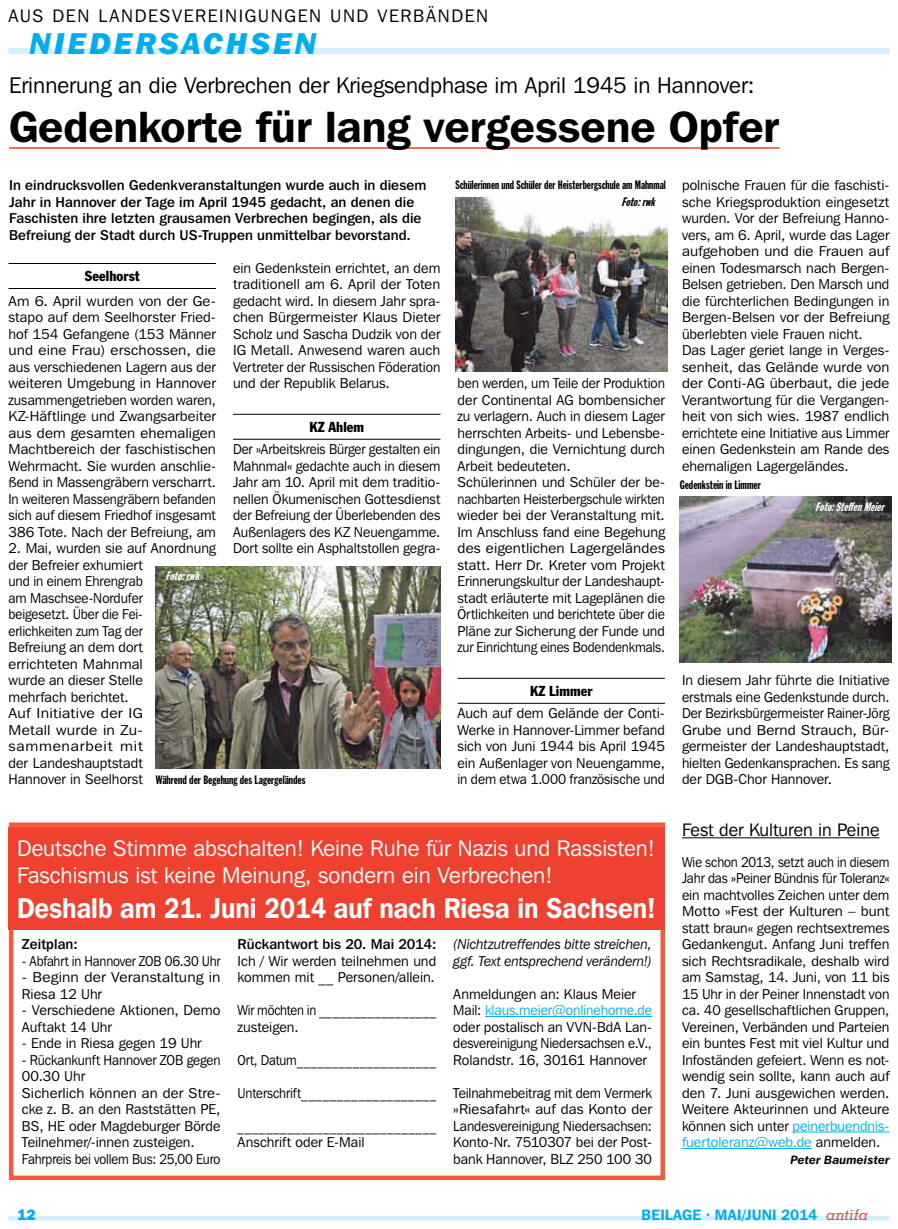
<style>
.page{position:relative;width:898px;height:1229px;background:#fff}
.page>*{position:absolute;margin:0;border:0;box-sizing:border-box;transform-origin:0 0}
.t1{font:600 43.5px "Franklin Gothic IT Cby BT";color:#000}
.t2{font:italic 800 30px "Franklin Gothic IT Cby BT";letter-spacing:.105em;color:#00aeef}
.t3{font:600 28.5px "Franklin Gothic IT Cby BT";color:#fff;scale:.89 1}
.t4{font:22.5px/27px "Franklin Gothic IT Cby BT";color:#fff}
.t5{font:22.5px "Franklin Gothic IT Cby BT";color:#000}
.t6{font:18px "Franklin Gothic IT Cby BT";letter-spacing:.085em;color:#000}
.t7{font:18px "Franklin Gothic IT Cby BT";color:#000}
.t8{font:600 15px "Franklin Gothic IT Cby BT";letter-spacing:.005em;color:#00aeef}
.t9{font:800 15px "Franklin Gothic IT Cby BT";color:#00aeef}
.t10{font:14.25px/16.5px "Franklin Gothic IT Cby BT";color:#000}
.t11{font:14.25px/16.5px "Franklin Gothic IT Cby BT";color:#000;scale:.95 1}
.t12{font:14.25px/16.5px "Franklin Gothic IT Cby BT";color:#000;text-align:justify;scale:.91 1}
.t13{font:14.25px/16.5px "Franklin Gothic IT Cby BT";color:#000;text-align:justify;scale:1.06 1}
.t14{font:500 14.25px/16.5px "Franklin Gothic IT Cby BT";letter-spacing:.005em;color:#000}
.t15{font:14.25px/16.5px "Franklin Gothic IT Cby BT";color:#000;text-align:justify;scale:.93 1}
.t16{font:14.25px/16.5px "Franklin Gothic IT Cby BT";color:#000;scale:.94 1}
.t17{font:14.25px/16.5px "Franklin Gothic IT Cby BT";color:#000;scale:.9 1}
.t18{font:italic 14.25px/16.5px "Franklin Gothic IT Cby BT";color:#000}
.t19{font:14.25px/16.5px "Franklin Gothic IT Cby BT";color:#000;scale:1.09 1}
.t20{font:14.25px "Franklin Gothic IT Cby BT";color:#000;scale:.92 1}
.t21{font:condensed 14.25px "Franklin Gothic";letter-spacing:.005em;color:#000}
.t22{font:12px "Franklin Gothic Extra Cond";color:#000}
.t23{font:italic 12px "Franklin Gothic Extra Cond";color:#fff}
.t24{font:italic 600 12px "Franklin Gothic IT Cby BT";letter-spacing:.01em;color:#000}
.t25{font:italic 12px "Franklin Gothic Extra Cond";color:#000}
.s1{color:#00aeef}
.s2{font-family:"Memphis";font-weight:500;font-style:italic;color:#ef4130}
</style>
<div class="page">
<hr style="left:9px;top:1216px;width:880px;height:4px;background:#d4effc">
<div style="left:9px;top:48px;width:880px;height:6px;background:#d4effc"></div>
<hr style="left:9px;top:263px;width:207px;height:1px;background:#000">
<hr style="left:9px;top:288px;width:207px;height:1px;background:#000">
<hr style="left:233px;top:414px;width:207px;height:1px;background:#000">
<hr style="left:233px;top:439px;width:207px;height:1px;background:#000">
<hr style="left:457px;top:678px;width:207px;height:1px;background:#000">
<hr style="left:457px;top:703px;width:207px;height:1px;background:#000">
<hr style="left:681px;top:837px;width:198px;height:1px;background:#000">
<hr style="left:792px;top:1132px;width:97px;height:1px;background:#00aeef">
<hr style="left:681px;top:1148px;width:130px;height:1px;background:#00aeef">
<hr style="left:9px;top:147px;width:770px;height:2px;background:#ef4130">
<hr style="left:485px;top:1016px;width:166px;height:1px;background:#00aeef">
<div style="left:9px;top:822px;width:655px;height:358px;border:4px solid #f15b40"></div>
<div style="left:9px;top:827px;width:655px;height:103px;background:#ef4130"></div>
<img style="left:156px;top:566px;width:284px;height:202px">
<img style="left:455px;top:197px;width:212px;height:175px">
<img style="left:679px;top:497px;width:212px;height:165px">
<p class="t6" style="left:9px;top:5px;width:481px">AUS DEN LANDESVEREINIGUNGEN UND VERBÄNDEN</p>
<h2 class="t2" style="left:30px;top:25px;width:288px">NIEDERSACHSEN</h2>
<h3 class="t5" style="left:9px;top:71px;width:746px">Erinnerung an die Verbrechen der Kriegsendphase im April 1945 in Hannover:</h3>
<h1 class="t1" style="left:9px;top:99px;width:771px">Gedenkorte für lang vergessene Opfer</h1>
<p class="t14" style="left:9px;top:177px;width:418px">In eindrucksvollen Gedenkveranstaltungen wurde auch in diesem Jahr in Hannover der Tage im April 1945 gedacht, an denen die Faschisten ihre letzten grausamen Verbrechen begingen, als die Befreiung der Stadt durch US-Truppen unmittelbar bevorstand.</p>
<p class="t22" style="left:455px;top:178px;width:212px">Schülerinnen und Schüler der Heisterbergschule am Mahnmal</p>
<p class="t10" style="left:681px;top:177px;width:209px">polnische Frauen für die faschisti&shy;sche Kriegsproduktion eingesetzt wurden. Vor der Befreiung Hanno&shy;vers, am 6. April, wurde das Lager aufgehoben und die Frauen auf einen Todesmarsch nach Bergen-<br>Belsen getrieben. Den Marsch und die fürchterlichen Bedingungen in<br>Bergen-Belsen vor der Befreiung überlebten viele Frauen nicht.<br>Das Lager geriet lange in Verges&shy;senheit, das Gelände wurde von der Conti-AG überbaut, die jede<br>Verantwortung für die Vergangen&shy;heit von sich wies. 1987 endlich errichtete eine Initiative aus Limmer einen Gedenkstein am Rande des ehemaligen Lagergeländes.</p>
<p class="t25" style="left:621px;top:195px;width:38px">Foto:rwk</p>
<p class="t10" style="left:233px;top:259px;width:209px;text-align:justify">ein Gedenkstein errichtet, an dem traditionell am 6. April der Toten gedacht wird. In diesem Jahr spra&shy;chen Bürgermeister Klaus Dieter Scholz und Sascha Dudzik von der IG Metall. Anwesend waren auch Vertreter der Russischen Föderation und der Republik Belarus.</p>
<p class="t21" style="left:309px;top:418px;width:56px">KZ Ahlem</p>
<p class="t15" style="left:233px;top:441px;width:224px">Der »Arbeitskreis Bürger gestalten ein Mahnmal« gedachte auch in diesem Jahr am 10. April mit dem traditio&shy;nellen Ökumenischen Gottesdienst der Befreiung der Überlebenden des Außenlagers des KZ Neuengamme.<br>Dort sollte ein Asphaltstollen gegra-</p>
<p class="t21" style="left:85px;top:267px;width:56px">Seelhorst</p>
<p class="t13" style="left:9px;top:292px;width:197px">Am 6. April wurden von der Ge&shy;stapo auf dem Seelhorster Fried&shy;hof 154 Gefangene (153 Männer und eine Frau) erschossen, die aus verschiedenen Lagern aus der weiteren Umgebung in Hannover zusammengetrieben worden waren, KZ-Häftlinge und Zwangsarbeiter aus dem gesamten ehemaligen Machtbereich der faschistischen Wehrmacht. Sie wurden anschlie&shy;ßend in Massengräbern verscharrt.<br>In weiteren Massengräbern befanden sich auf diesem Friedhof insgesamt 386 Tote. Nach der Befreiung, am</p>
<p class="t10" style="left:9px;top:540px;width:209px">2. Mai, wurden sie auf Anordnung der Befreier exhumiert<br>und in einem Ehrengrab<br>am Maschsee-Nordufer<br>beigesetzt. Über die Fei-<br>erlichkeiten zum Tag der<br>Befreiung an dem dort errichteten Mahnmal<br>wurde an dieser Stelle<br>mehrfach berichtet.<br>Auf Initiative der IG<br>Metall wurde in Zu&shy;sammenarbeit mit<br>der Landeshauptstadt<br>Hannover in Seelhorst</p>
<p class="t11" style="left:457px;top:375px;width:220px">ben werden, um Teile der Produktion der Continental AG bombensicher zu verlagern. Auch in diesem Lager herrschten Arbeits- und Lebensbe&shy;dingungen, die Vernichtung durch Arbeit bedeuteten.<br>Schülerinnen und Schüler der be&shy;nachbarten Heisterbergschule wirkten wieder bei der Veranstaltung mit.<br>Im Anschluss fand eine Begehung des eigentlichen Lagergeländes statt. Herr Dr. Kreter vom Projekt Erinnerungskultur der Landeshaupt&shy;stadt erläuterte mit Lageplänen die Örtlichkeiten und berichtete über die Pläne zur Sicherung der Funde und zur Einrichtung eines Bodendenkmals.</p>
<p class="t21" style="left:530px;top:682px;width:64px">KZ Limmer</p>
<p class="t10" style="left:457px;top:705px;width:209px;text-align:justify">Auch auf dem Gelände der Conti-Werke in Hannover-Limmer befand sich von Juni 1944 bis April 1945 ein Außenlager von Neuengamme, in dem etwa 1.000 französische und</p>
<p class="t22" style="left:679px;top:479px;width:83px">Gedenkstein in Limmer</p>
<p class="t23" style="left:814px;top:500px;width:73px">Foto:SteffenMeier</p>
<p class="t23" style="left:165px;top:569px;width:38px">Foto:rwk</p>
<p class="t10" style="left:681px;top:672px;width:209px;text-align:justify">In diesem Jahr führte die Initiative erstmals eine Gedenkstunde durch.<br>Der Bezirksbürgermeister Rainer-Jörg Grube und Bernd Strauch, Bür&shy;germeister der Landeshauptstadt, hielten Gedenkansprachen. Es sang der DGB-Chor Hannover.</p>
<p class="t7" style="left:681px;top:819px;width:199px">Fest der Kulturen in Peine</p>
<p class="t12" style="left:681px;top:853px;width:229px">Wie schon 2013, setzt auch in diesem Jahr das »Peiner Bündnis für Toleranz« ein machtvolles Zeichen unter dem Motto »Fest der Kulturen – bunt statt braun« gegen rechtsextremes Gedankengut. Anfang Juni treffen sich Rechtsradikale, deshalb wird am Samstag, 14. Juni, von 11 bis 15 Uhr in der Peiner Innenstadt von ca. 40 gesellschaftlichen Gruppen, Vereinen, Verbänden und Parteien ein buntes Fest mit viel Kultur und Infoständen gefeiert. Wenn es not&shy;wendig sein sollte, kann auch auf den 7. Juni ausgewichen werden.<br>Weitere Akteurinnen und Akteure können sich unter <span class="s1">peinerbuendnis&shy;fuertoleranz@web.de</span> anmelden.</p>
<p class="t24" style="left:790px;top:1152px;width:100px">Peter Baumeister</p>
<p class="t22" style="left:156px;top:773px;width:151px">Während der Begehung des Lagergeländes</p>
<h3 class="t4" style="left:17px;top:835px;width:639px">Deutsche Stimme abschalten! Keine Ruhe für Nazis und Rassisten!<br>Faschismus ist keine Meinung, sondern ein Verbrechen!</h3>
<h3 class="t3" style="left:17px;top:890px;width:718px">Deshalb am 21. Juni 2014 auf nach Riesa in Sachsen!</h3>
<p class="t14" style="left:237px;top:936px;width:200px">Rückantwort bis 20. Mai 2014:</p>
<p class="t10" style="left:237px;top:952px;width:200px">Ich / Wir werden teilnehmen und kommen mit __ Personen/allein.</p>
<p class="t17" style="left:237px;top:1002px;width:222px">Wir möchten in _________________ zusteigen.</p>
<p class="t17" style="left:237px;top:1051px;width:222px">Ort, Datum____________________</p>
<p class="t20" style="left:237px;top:1084px;width:217px">Unterschrift___________________</p>
<p class="t12" style="left:237px;top:1117px;width:220px">____________________________<br>Anschrift oder E-Mail</p>
<p class="t18" style="left:453px;top:936px;width:200px">(Nichtzutreffendes bitte streichen, ggf. Text entsprechend verändern!)</p>
<p class="t10" style="left:453px;top:985px;width:200px">Anmeldungen an: Klaus Meier<br>Mail: <span class="s1">klaus.meier@onlinehome.de </span>oder postalisch an VVN-BdA Lan&shy;desvereinigung Niedersachsen e.V.,<br>Rolandstr. 16, 30161 Hannover</p>
<p class="t11" style="left:453px;top:1084px;width:210px;text-align:justify">Teilnahmebeitrag mit dem Vermerk »Riesafahrt« auf das Konto der Landesvereinigung Niedersachsen:<br>Konto-Nr. 7510307 bei der Post&shy;bank Hannover, BLZ 250 100 30</p>
<p class="t14" style="left:22px;top:936px;width:57px">Zeitplan:</p>
<p class="t12" style="left:22px;top:952px;width:220px">- Abfahrt in Hannover ZOB 06.30 Uhr</p>
<p class="t19" style="left:22px;top:969px;width:184px">- Beginn der Veranstaltung in<br>Riesa 12 Uhr</p>
<p class="t10" style="left:22px;top:1002px;width:200px">- Verschiedene Aktionen, Demo<br>Auftakt 14 Uhr</p>
<p class="t10" style="left:22px;top:1035px;width:181px">- Ende in Riesa gegen 19 Uhr</p>
<p class="t16" style="left:22px;top:1051px;width:213px">- Rückankunft Hannover ZOB gegen<br>00.30 Uhr<br>Sicherlich können an der Stre&shy;cke z. B. an den Raststätten PE,<br>BS, HE oder Magdeburger Börde<br>Teilnehmer/-innen zusteigen.<br>Fahrpreis bei vollem Bus: 25,00 Euro</p>
<p class="t9" style="left:17px;top:1205px;width:20px">12</p>
<p class="t8" style="left:641px;top:1206px;width:228px">BEILAGE · Mai/Juni 2014 <span class="s2">antifa</span></p>
</div>
